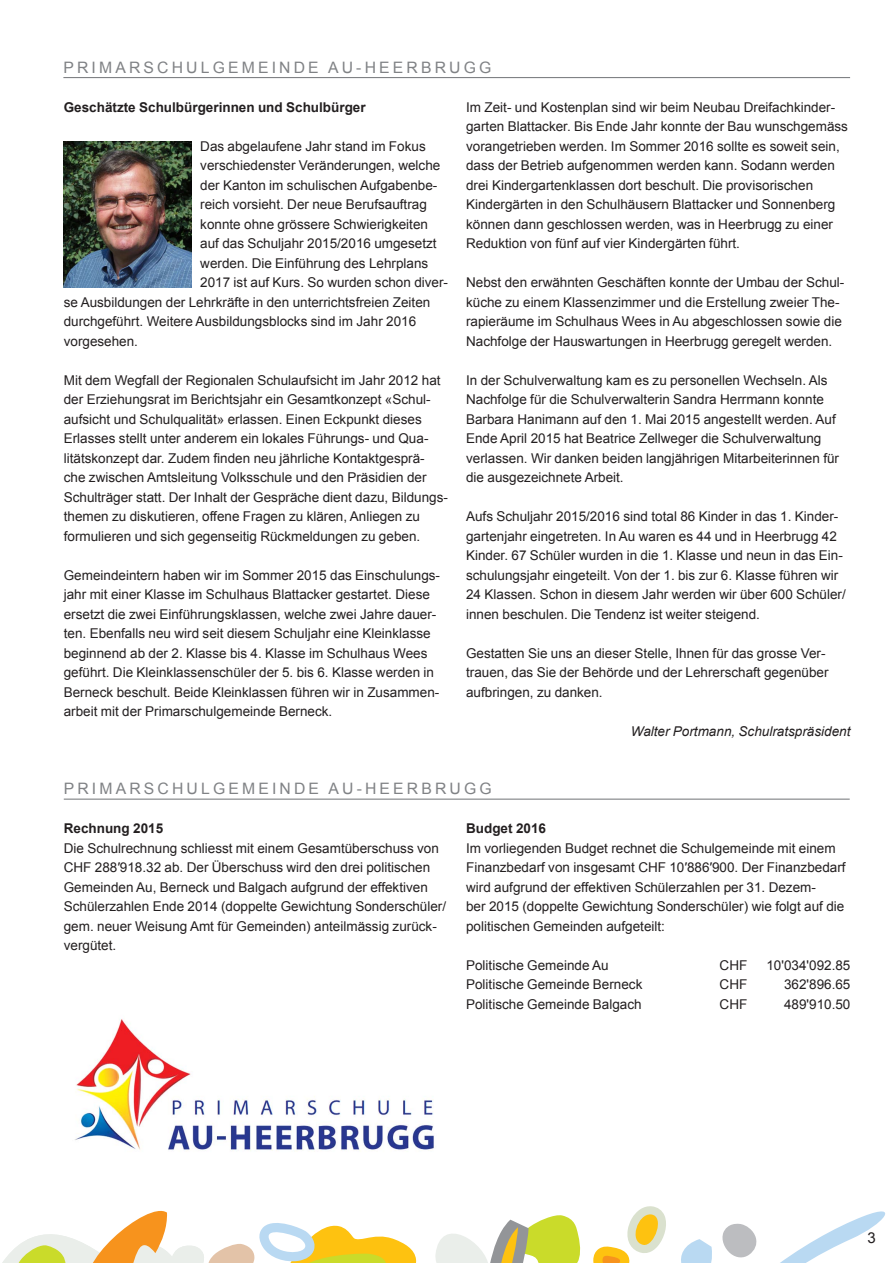
<style>
.page{position:relative;width:893px;height:1263px;background:#fff}
.page>*{position:absolute;margin:0;border:0;box-sizing:border-box;transform-origin:0 0}
.Rubrikentitel{font:15.75px "Arial";letter-spacing:.2em;color:#808285}
.Grundtext{font:15px "Arial";color:#231f20}
.Grundtext-2{font:13.5px/19.5px "Arial";color:#231f20}
.Grundtext_Auszeichnu{font:700 13.5px "Arial";color:#231f20}
.Grundtext-3{font:italic 13.5px "Arial";color:#231f20}
</style>
<div class="page">
<svg style="left:2px;top:1206px;width:883px;height:57px"></svg>
<hr style="left:63px;top:77px;width:787px;height:1px;background:#808285">
<hr style="left:64px;top:798px;width:786px;height:2px;background:#808285">
<img style="left:64px;top:141px;width:128px;height:146px">
<img style="left:75px;top:1019px;width:359px;height:132px">
<p class="Rubrikentitel" style="left:63px;top:57px;width:429px">PRIMARSCHULGEMEINDE AU-HEERBRUGG</p>
<p class="Grundtext_Auszeichnu" style="left:64px;top:98px;width:303px">Geschätzte Schulbürgerinnen und Schulbürger</p>
<p class="Grundtext-2" style="left:200px;top:136px;width:227px">Das abgelaufene Jahr stand im Fokus</p>
<p class="Grundtext-2" style="left:200px;top:156px;width:242px">verschiedenster Veränderungen, welche</p>
<p class="Grundtext-2" style="left:200px;top:175px;width:239px">der Kanton im schulischen Aufgabenbe-</p>
<p class="Grundtext-2" style="left:200px;top:195px;width:228px">reich vorsieht. Der neue Berufsauftrag</p>
<p class="Grundtext-2" style="left:200px;top:214px;width:229px">konnte ohne grössere Schwierigkeiten</p>
<p class="Grundtext-2" style="left:200px;top:234px;width:238px">auf das Schuljahr 2015/2016 umgesetzt</p>
<p class="Grundtext-2" style="left:200px;top:253px;width:230px">werden. Die Einführung des Lehrplans</p>
<p class="Grundtext-2" style="left:200px;top:273px;width:249px">2017 ist auf Kurs. So wurden schon diver-</p>
<p class="Grundtext-2" style="left:64px;top:292px;width:368px">se Ausbildungen der Lehrkräfte in den unterrichtsfreien Zeiten</p>
<p class="Grundtext-2" style="left:64px;top:312px;width:354px">durchgeführt. Weitere Ausbildungsblocks sind im Jahr 2016</p>
<p class="Grundtext-2" style="left:64px;top:331px;width:76px">vorgesehen.</p>
<p class="Grundtext-2" style="left:64px;top:370px;width:386px">Mit dem Wegfall der Regionalen Schulaufsicht im Jahr 2012 hat der Erziehungsrat im Berichtsjahr ein Gesamtkonzept «Schul&shy;aufsicht und Schulqualität» erlassen. Einen Eckpunkt dieses Erlasses stellt unter anderem ein lokales Führungs- und Qua&shy;litätskonzept dar. Zudem finden neu jährliche Kontaktgesprä&shy;che zwischen Amtsleitung Volksschule und den Präsidien der Schulträger statt. Der Inhalt der Gespräche dient dazu, Bildungs&shy;themen zu diskutieren, offene Fragen zu klären, Anliegen zu formulieren und sich gegenseitig Rückmeldungen zu geben.</p>
<p class="Grundtext-2" style="left:64px;top:565px;width:378px">Gemeindeintern haben wir im Sommer 2015 das Einschulungs&shy;jahr mit einer Klasse im Schulhaus Blattacker gestartet. Diese ersetzt die zwei Einführungsklassen, welche zwei Jahre dauer&shy;ten. Ebenfalls neu wird seit diesem Schuljahr eine Kleinklasse beginnend ab der 2. Klasse bis 4. Klasse im Schulhaus Wees geführt. Die Kleinklassenschüler der 5. bis 6. Klasse werden in Berneck beschult. Beide Kleinklassen führen wir in Zusammen&shy;arbeit mit der Primarschulgemeinde Berneck.</p>
<p class="Grundtext-2" style="left:466px;top:97px;width:383px">Im Zeit- und Kostenplan sind wir beim Neubau Dreifachkinder&shy;garten Blattacker. Bis Ende Jahr konnte der Bau wunschgemäss vorangetrieben werden. Im Sommer 2016 sollte es soweit sein, dass der Betrieb aufgenommen werden kann. Sodann werden drei Kindergartenklassen dort beschult. Die provisorischen Kindergärten in den Schulhäusern Blattacker und Sonnenberg können dann geschlossen werden, was in Heerbrugg zu einer Reduktion von fünf auf vier Kindergärten führt.</p>
<p class="Grundtext-2" style="left:466px;top:273px;width:380px">Nebst den erwähnten Geschäften konnte der Umbau der Schul&shy;küche zu einem Klassenzimmer und die Erstellung zweier The&shy;rapieräume im Schulhaus Wees in Au abgeschlossen sowie die Nachfolge der Hauswartungen in Heerbrugg geregelt werden.</p>
<p class="Grundtext-2" style="left:466px;top:370px;width:374px">In der Schulverwaltung kam es zu personellen Wechseln. Als Nachfolge für die Schulverwalterin Sandra Herrmann konnte Barbara Hanimann auf den 1. Mai 2015 angestellt werden. Auf Ende April 2015 hat Beatrice Zellweger die Schulverwaltung verlassen. Wir danken beiden langjährigen Mitarbeiterinnen für die ausgezeichnete Arbeit.</p>
<p class="Grundtext-2" style="left:466px;top:507px;width:381px">Aufs Schuljahr 2015/2016 sind total 86 Kinder in das 1. Kinder&shy;gartenjahr eingetreten. In Au waren es 44 und in Heerbrugg 42<br>Kinder. 67 Schüler wurden in die 1. Klasse und neun in das Ein&shy;schulungsjahr eingeteilt. Von der 1. bis zur 6. Klasse führen wir 24 Klassen. Schon in diesem Jahr werden wir über 600 Schüler/ innen beschulen. Die Tendenz ist weiter steigend.</p>
<p class="Grundtext-2" style="left:466px;top:643px;width:364px">Gestatten Sie uns an dieser Stelle, Ihnen für das grosse Ver&shy;trauen, das Sie der Behörde und der Lehrerschaft gegenüber aufbringen, zu danken.</p>
<p class="Grundtext-3" style="left:631px;top:722px;width:221px">Walter Portmann, Schulratspräsident</p>
<p class="Rubrikentitel" style="left:64px;top:778px;width:429px">PRIMARSCHULGEMEINDE AU-HEERBRUGG</p>
<p class="Grundtext_Auszeichnu" style="left:64px;top:819px;width:101px">Rechnung 2015</p>
<p class="Grundtext-2" style="left:64px;top:838px;width:384px">Die Schulrechnung schliesst mit einem Gesamtüberschuss von CHF 288′918.32 ab. Der Überschuss wird den drei politischen Gemeinden Au, Berneck und Balgach aufgrund der effektiven Schülerzahlen Ende 2014 (doppelte Gewichtung Sonderschüler/ gem. neuer Weisung Amt für Gemeinden) anteilmässig zurück&shy;vergütet.</p>
<p class="Grundtext_Auszeichnu" style="left:466px;top:819px;width:81px">Budget 2016</p>
<p class="Grundtext-2" style="left:466px;top:838px;width:381px">Im vorliegenden Budget rechnet die Schulgemeinde mit einem Finanzbedarf von insgesamt CHF 10′886′900. Der Finanzbedarf wird aufgrund der effektiven Schülerzahlen per 31. Dezem-<br>ber 2015 (doppelte Gewichtung Sonderschüler) wie folgt auf die politischen Gemeinden aufgeteilt:</p>
<p class="Grundtext-2" style="left:466px;top:955px;width:144px">Politische Gemeinde Au</p>
<p class="Grundtext-2" style="left:720px;top:955px;width:29px">CHF</p>
<p class="Grundtext-2" style="left:766px;top:955px;width:85px">10'034'092.85</p>
<p class="Grundtext-2" style="left:466px;top:975px;width:178px">Politische Gemeinde Berneck</p>
<p class="Grundtext-2" style="left:720px;top:975px;width:29px">CHF</p>
<p class="Grundtext-2" style="left:784px;top:975px;width:68px">362'896.65</p>
<p class="Grundtext-2" style="left:466px;top:994px;width:177px">Politische Gemeinde Balgach</p>
<p class="Grundtext-2" style="left:720px;top:994px;width:29px">CHF</p>
<p class="Grundtext-2" style="left:784px;top:994px;width:68px">489'910.50</p>
<p class="Grundtext" style="left:867px;top:1228px;width:10px">3</p>
</div>
